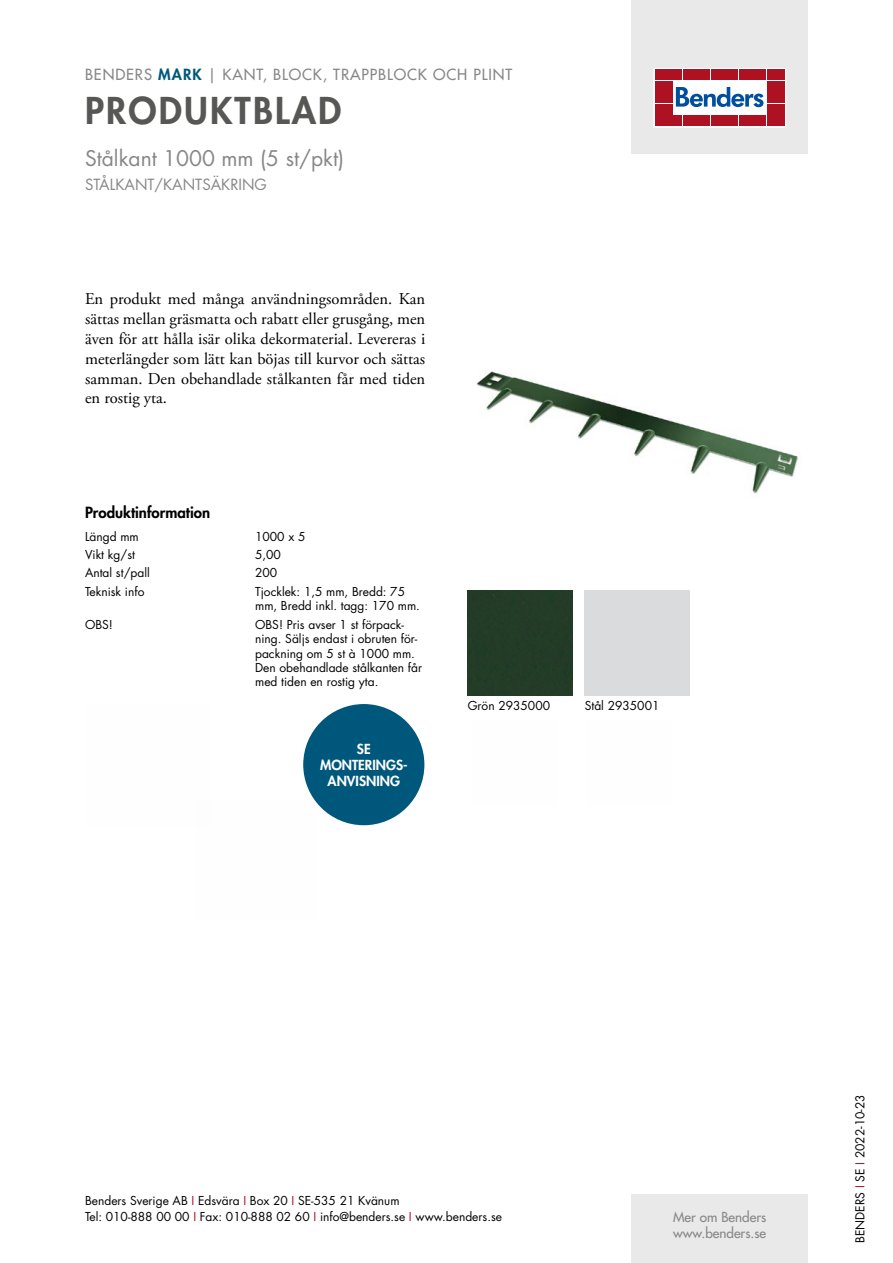
<style>
.page{position:relative;width:893px;height:1263px;background:#fff}
.page>*{position:absolute;margin:0;border:0;box-sizing:border-box;transform-origin:0 0}
.t1{font:800 36px "Futura Std";letter-spacing:.06em;color:#575756}
.t2{font:21px "Futura Std";color:#878787}
.t3{font:16.5px/19.8px "Adobe Garamond Pro";color:#000;text-align:justify}
.t4{font:500 15px "Futura Std";letter-spacing:.06em;color:#878787}
.t5{font:15px "Futura Std";color:#878787}
.t6{font:800 15px "Futura Std";color:#000}
.t7{font:500 13.5px/16.2px "Futura Std";color:#878787}
.t8{font:800 13.5px/16.2px "Futura Std";color:#fff;text-align:center}
.t9{font:12px/14.4px "Futura Std";color:#000}
.s1{font-weight:800;color:#00577c}
.s2{color:#ae1122}
</style>
<div class="page">
<div style="left:631px;top:0;width:177px;height:153px;background:#e9e9e9"></div>
<div style="left:631px;top:1195px;width:177px;height:68px;background:#e9e9e9"></div>
<svg style="left:656px;top:70px;width:128px;height:55px;background:#ebc5ca"></svg>
<div style="left:654px;top:68px;width:132px;height:59px;border:1px solid #fff"></div>
<div style="left:655px;top:70px;width:8px;height:10px;background:#ae1122"></div>
<div style="left:664px;top:70px;width:8px;height:10px;background:#ae1122"></div>
<div style="left:655px;top:81px;width:8px;height:10px;background:#ae1122"></div>
<div style="left:664px;top:81px;width:8px;height:10px;background:#ae1122"></div>
<div style="left:655px;top:93px;width:8px;height:10px;background:#ae1122"></div>
<div style="left:664px;top:93px;width:8px;height:10px;background:#ae1122"></div>
<div style="left:655px;top:104px;width:8px;height:11px;background:#ae1122"></div>
<div style="left:664px;top:104px;width:8px;height:11px;background:#ae1122"></div>
<div style="left:655px;top:116px;width:8px;height:10px;background:#ae1122"></div>
<div style="left:664px;top:116px;width:8px;height:10px;background:#ae1122"></div>
<div style="left:674px;top:70px;width:8px;height:10px;background:#ae1122"></div>
<div style="left:683px;top:70px;width:8px;height:10px;background:#ae1122"></div>
<div style="left:692px;top:70px;width:8px;height:10px;background:#ae1122"></div>
<div style="left:702px;top:70px;width:8px;height:10px;background:#ae1122"></div>
<div style="left:711px;top:70px;width:8px;height:10px;background:#ae1122"></div>
<div style="left:720px;top:70px;width:8px;height:10px;background:#ae1122"></div>
<div style="left:730px;top:70px;width:8px;height:10px;background:#ae1122"></div>
<div style="left:739px;top:70px;width:8px;height:10px;background:#ae1122"></div>
<div style="left:748px;top:70px;width:8px;height:10px;background:#ae1122"></div>
<div style="left:758px;top:70px;width:8px;height:10px;background:#ae1122"></div>
<div style="left:674px;top:116px;width:8px;height:10px;background:#ae1122"></div>
<div style="left:683px;top:116px;width:8px;height:10px;background:#ae1122"></div>
<div style="left:692px;top:116px;width:8px;height:10px;background:#ae1122"></div>
<div style="left:702px;top:116px;width:8px;height:10px;background:#ae1122"></div>
<div style="left:711px;top:116px;width:8px;height:10px;background:#ae1122"></div>
<div style="left:720px;top:116px;width:8px;height:10px;background:#ae1122"></div>
<div style="left:730px;top:116px;width:8px;height:10px;background:#ae1122"></div>
<div style="left:739px;top:116px;width:8px;height:10px;background:#ae1122"></div>
<div style="left:748px;top:116px;width:8px;height:10px;background:#ae1122"></div>
<div style="left:758px;top:116px;width:8px;height:10px;background:#ae1122"></div>
<div style="left:767px;top:70px;width:8px;height:10px;background:#ae1122"></div>
<div style="left:776px;top:70px;width:8px;height:10px;background:#ae1122"></div>
<div style="left:767px;top:81px;width:8px;height:10px;background:#ae1122"></div>
<div style="left:776px;top:81px;width:8px;height:10px;background:#ae1122"></div>
<div style="left:767px;top:93px;width:8px;height:10px;background:#ae1122"></div>
<div style="left:776px;top:93px;width:8px;height:10px;background:#ae1122"></div>
<div style="left:767px;top:104px;width:8px;height:11px;background:#ae1122"></div>
<div style="left:776px;top:104px;width:8px;height:11px;background:#ae1122"></div>
<div style="left:767px;top:116px;width:8px;height:10px;background:#ae1122"></div>
<div style="left:776px;top:116px;width:8px;height:10px;background:#ae1122"></div>
<svg style="left:676px;top:87px;width:87px;height:20px;background:#89add2"></svg>
<div style="left:303px;top:704px;width:121px;height:121px;background:#00577c;border-radius:50%"></div>
<img style="left:476px;top:371px;width:322px;height:123px">
<div style="left:468px;top:590px;width:105px;height:105px;background:#233c27"></div>
<p class="t4" style="left:85px;top:65px;width:429px">BENDERS <span class="s1">MARK</span> | KANT, BLOCK, TRAPPBLOCK OCH PLINT</p>
<h1 class="t1" style="left:85px;top:87px;width:258px">PRODUKTBLAD</h1>
<h2 class="t2" style="left:85px;top:144px;width:261px">Stålkant 1000 mm (5 st/pkt)</h2>
<p class="t5" style="left:85px;top:175px;width:183px">STÅLKANT/KANTSÄKRING</p>
<p class="t3" style="left:85px;top:290px;width:342px">En produkt med många användningsområden. Kan sättas mellan gräsmatta och rabatt eller grusgång, men även för att hålla isär olika dekormaterial. Levereras i meterlängder som lätt kan böjas till kurvor och sättas samman. Den obehandlade stålkanten får med tiden en rostig yta.</p>
<p class="t6" style="left:85px;top:503px;width:127px">Produktinformation</p>
<p class="t9" style="left:85px;top:529px;width:55px">Längd mm</p>
<p class="t9" style="left:255px;top:529px;width:52px">1000 x 5</p>
<p class="t9" style="left:85px;top:548px;width:51px">Vikt kg/st</p>
<p class="t9" style="left:255px;top:548px;width:27px">5,00</p>
<p class="t9" style="left:85px;top:566px;width:66px">Antal st/pall</p>
<p class="t9" style="left:255px;top:566px;width:24px">200</p>
<p class="t9" style="left:85px;top:584px;width:61px">Teknisk info</p>
<p class="t9" style="left:255px;top:584px;width:166px">Tjocklek: 1,5 mm, Bredd: 75 mm, Bredd inkl. tagg: 170 mm.</p>
<p class="t9" style="left:85px;top:617px;width:29px">OBS!</p>
<p class="t9" style="left:255px;top:617px;width:168px">OBS! Pris avser 1 st förpack&shy;ning. Säljs endast i obruten för&shy;packning om 5 st à 1000 mm.<br>Den obehandlade stålkanten får med tiden en rostig yta.</p>
<p class="t8" style="left:320px;top:741px;width:89px">SE<br>MONTERINGS-<br>ANVISNING</p>
<p class="t9" style="left:468px;top:698px;width:84px">Grön 2935000</p>
<p class="t9" style="left:585px;top:698px;width:76px">Stål 2935001</p>
<p class="t9" style="left:85px;top:1192px;width:418px;line-height:16.5px">Benders Sverige AB <span class="s2">I</span> Edsvära <span class="s2">I</span> Box 20 <span class="s2">I</span> SE-535 21 Kvänum<br>Tel: 010-888 00 00 <span class="s2">I</span> Fax: 010-888 02 60 <span class="s2">I</span> info@benders.se <span class="s2">I</span> www.benders.se</p>
<p class="t7" style="left:673px;top:1209px;width:95px">Mer om Benders www.benders.se</p>
<p class="t9" style="left:853px;top:1243px;width:150px;rotate:-90deg">BENDERS <span class="s2">I</span> SE <span class="s2">I</span> 2022-10-23</p>
</div>
